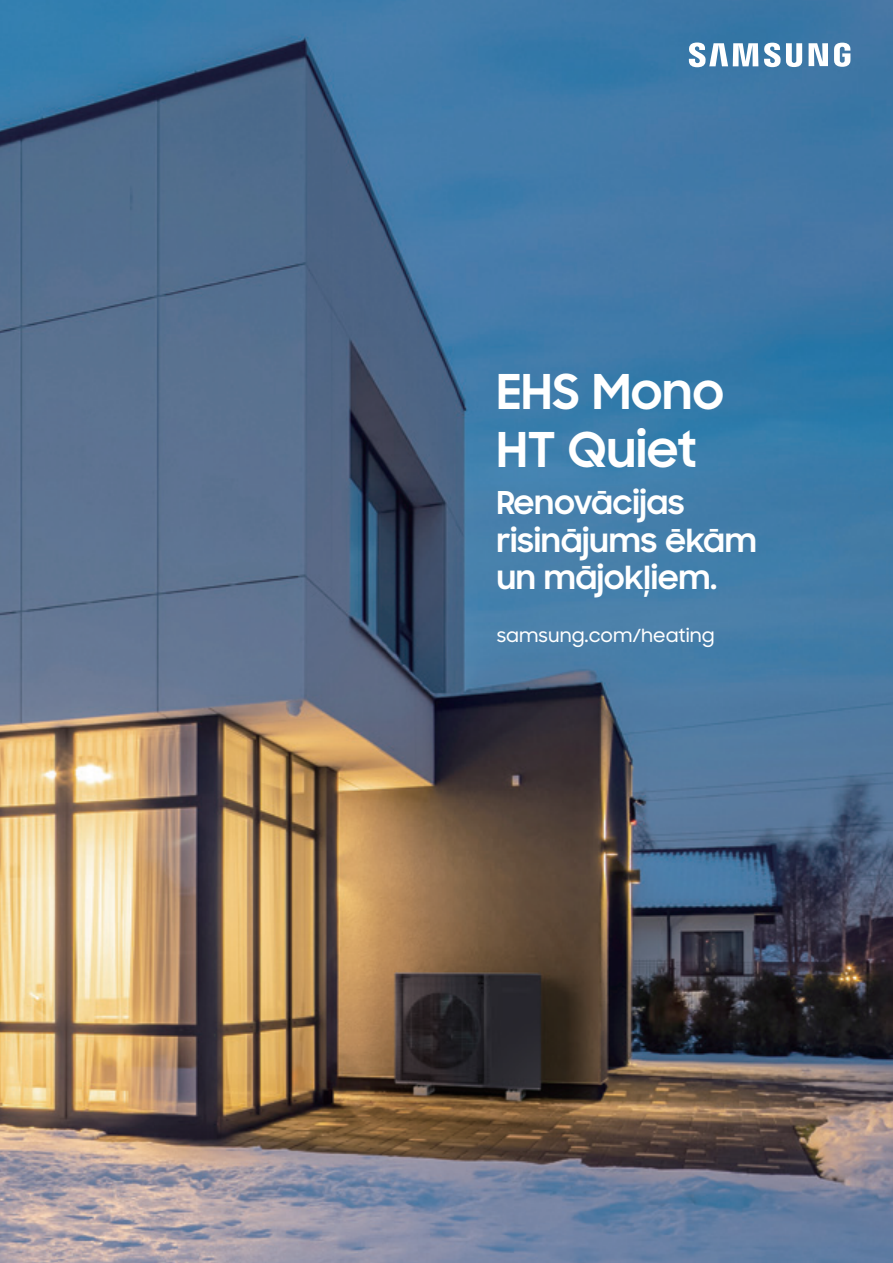
<style>
.page{position:relative;width:893px;height:1263px;background:#fff}
.page>*{position:absolute;margin:0;border:0;box-sizing:border-box;transform-origin:0 0}
.t1{font:700 48px/57.6px "Samsung Sharp Sans";letter-spacing:.01em;color:#fff}
.t2{font:700 31.5px/37.8px "Samsung Sharp Sans";letter-spacing:.01em;color:#fff}
.t3{font:500 18px "Samsung Sharp Sans";color:#fff}
</style>
<div class="page">
<img style="left:1px;top:0;width:892px;height:1263px">
<img style="left:0;top:0;width:1px;height:1263px">
<svg style="left:689px;top:43px;width:161px;height:24px"></svg>
<h1 class="t1" style="left:497px;top:361px;width:229px">EHS Mono<br>HT Quiet</h1>
<p class="t2" style="left:497px;top:482px;width:261px">Renovācijas risinājums ēkām un mājokļiem.</p>
<p class="t3" style="left:497px;top:622px;width:219px">samsung.com/heating</p>
</div>
